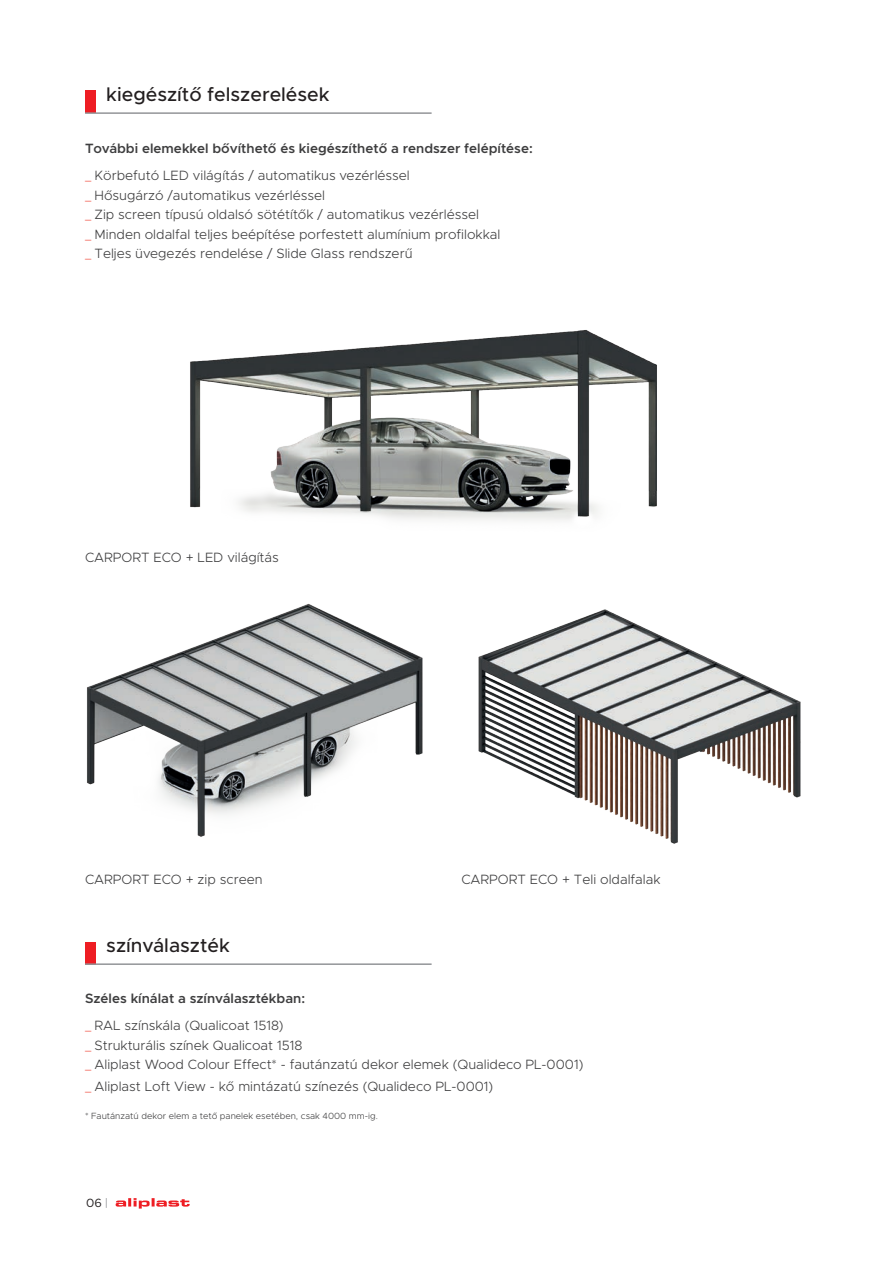
<style>
.page{position:relative;width:893px;height:1263px;background:#fff}
.page>*{position:absolute;margin:0;border:0;box-sizing:border-box;transform-origin:0 0}
.t1{font:500 19.5px "Metropolis";color:#231f20}
.t2{font:300 13.5px/19.5px "Metropolis";color:#3e3e3f}
.t3{font:600 13.5px/27px "Metropolis";color:#3e3e3f}
.t4{font:12px "Metropolis";color:#231f20}
.t5{font:300 9px "Metropolis";color:#3e3e3f}
.s1{font-weight:300;font-size:10.5px;color:#ef3e2e}
.s2{font-weight:300}
.s3{font-size:10.5px;color:#ef3e2e}
.s4{color:#939598}
</style>
<div class="page">
<svg style="left:116px;top:1198px;width:74px;height:10px"></svg>
<div style="left:85px;top:91px;width:10px;height:22px;background:#ee1d23"></div>
<div style="left:85px;top:942px;width:10px;height:22px;background:#ee1d23"></div>
<hr style="left:85px;top:112px;width:347px;height:2px;background:#939598">
<hr style="left:85px;top:963px;width:347px;height:2px;background:#939598">
<img style="left:87px;top:603px;width:336px;height:234px">
<img style="left:190px;top:330px;width:467px;height:191px">
<img style="left:478px;top:609px;width:323px;height:235px">
<h1 class="t1" style="left:106px;top:82px;width:225px">kiegészítő felszerelések</h1>
<p class="t3" style="left:85px;top:135px;width:449px">További elemekkel bővíthető és kiegészíthető a rendszer felépítése: <span class="s1">_</span> <span class="s2">Körbefutó LED világítás / automatikus vezérléssel</span></p>
<p class="t2" style="left:85px;top:185px;width:417px"><span class="s3">_</span> Hősugárzó /automatikus vezérléssel<br><span class="s3">_</span> Zip screen típusú oldalsó sötétítők / automatikus vezérléssel<br><span class="s3">_</span> Minden oldalfal teljes beépítése porfestett alumínium profilokkal <span class="s3">_</span> Teljes üvegezés rendelése / Slide Glass rendszerű</p>
<p class="t2" style="left:85px;top:548px;width:195px">CARPORT ECO + LED világítás</p>
<p class="t2" style="left:85px;top:869px;width:179px">CARPORT ECO + zip screen</p>
<h1 class="t1" style="left:106px;top:933px;width:125px">színválaszték</h1>
<p class="t2" style="left:461px;top:869px;width:201px">CARPORT ECO + Teli oldalfalak</p>
<p class="t3" style="left:85px;top:985px;width:222px">Széles kínálat a színválasztékban: <span class="s1">_</span> <span class="s2">RAL színskála (Qualicoat 1518)</span></p>
<p class="t2" style="left:85px;top:1035px;width:500px"><span class="s3">_</span> Strukturális színek Qualicoat 1518<br><span class="s3">_</span> Aliplast Wood Colour Effect* - fautánzatú dekor elemek (Qualideco PL-0001)</p>
<p class="t2" style="left:85px;top:1076px;width:410px"><span class="s3">_</span> Aliplast Loft View - kő mintázatú színezés (Qualideco PL-0001)</p>
<p class="t5" style="left:85px;top:1110px;width:294px">* Fautánzatú dekor elem a tető panelek esetében, csak 4000 mm-ig.</p>
<p class="t4" style="left:86px;top:1195px;width:24px">06 <span class="s4">|</span></p>
</div>
